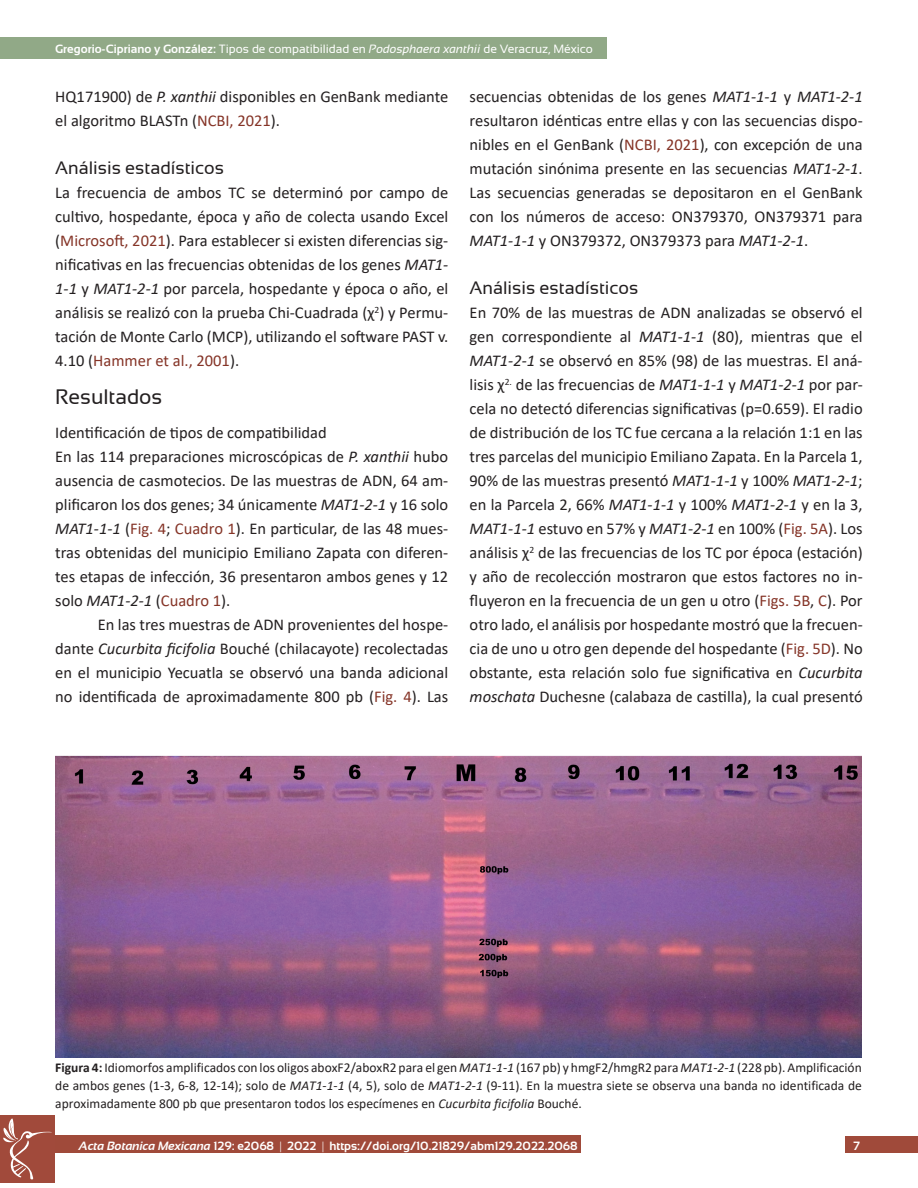
<style>
.page{position:relative;width:918px;height:1188px;background:#fff}
.page>*{position:absolute;margin:0;border:0;box-sizing:border-box;transform-origin:0 0}
.t1{font:21px "Sansation";color:#231f20}
.t2{font:18px "Sansation";color:#231f20}
.t3{font:16.5px/24px "Calibri";color:#231f20;text-align:justify}
.t4{font:13.5px/18px "Calibri";color:#231f20;text-align:justify}
.t5{font:700 12px "Sansation";color:#fff}
.t6{font:12px "Sansation";color:#fff}
.t7{font:italic 700 12px "Sansation";color:#fff}
.s1{font-weight:700}
.s2{font-style:italic}
.s3{color:#853427}
.s4{font-weight:300}
</style>
<div class="page">
<div style="left:846px;top:1136px;width:72px;height:17px;background:#a04a3a"></div>
<div style="left:0;top:38px;width:607px;height:21px;background:#91a987"></div>
<div style="left:0;top:1135px;width:580px;height:18px;background:#a04a3a"></div>
<div style="left:0;top:1115px;width:55px;height:67px;background:#a14a3b"></div>
<svg style="left:3px;top:1118px;width:49px;height:62px"></svg>
<img style="left:55px;top:755px;width:807px;height:302px">
<p class="t6" style="left:55px;top:42px;width:539px"><span class="s1">Gregorio-Cipriano y González:</span> Tipos de compatibilidad en <span class="s2">Podosphaera xanthii</span> de Veracruz, México</p>
<p class="t3" style="left:55px;top:84px;width:395px">HQ171900) de <span class="s2">P. xanthii</span> disponibles en GenBank mediante el algoritmo BLASTn (<span class="s3">NCBI, 2021</span>).</p>
<p class="t2" style="left:55px;top:158px;width:170px">Análisis estadísticos</p>
<p class="t3" style="left:55px;top:180px;width:395px">La frecuencia de ambos TC se determinó por campo de cultivo, hospedante, época y año de colecta usando Excel (<span class="s3">Microsoft, 2021</span>). Para establecer si existen diferencias sig&shy;nificativas en las frecuencias obtenidas de los genes <span class="s2">MAT1- 1-1</span> y <span class="s2">MAT1-2-1</span> por parcela, hospedante y época o año, el análisis se realizó con la prueba Chi-Cuadrada (χ<sup>2</sup>) y Permu&shy;tación de Monte Carlo (MCP), utilizando el software PAST v.<br>4.10 (<span class="s3">Hammer et al., 2001</span>).</p>
<p class="t1" style="left:55px;top:385px;width:109px">Resultados</p>
<p class="t3" style="left:55px;top:420px;width:395px;text-align:left">Identificación de tipos de compatibilidad<br>En las 114 preparaciones microscópicas de <span class="s2">P. xanthii</span> hubo ausencia de casmotecios. De las muestras de ADN, 64 am&shy;plificaron los dos genes; 34 únicamente <span class="s2">MAT1-2-1</span> y 16 solo <span class="s2">MAT1-1-1</span> (<span class="s3">Fig. 4</span>; <span class="s3">Cuadro 1</span>). En particular, de las 48 mues&shy;tras obtenidas del municipio Emiliano Zapata con diferen&shy;tes etapas de infección, 36 presentaron ambos genes y 12 solo <span class="s2">MAT1-2-1</span> (<span class="s3">Cuadro 1</span>).</p>
<p class="t3" style="left:55px;top:612px;width:395px;text-indent:43px">En las tres muestras de ADN provenientes del hospe&shy;dante <span class="s2">Cucurbita ficifolia</span> Bouché (chilacayote) recolectadas en el municipio Yecuatla se observó una banda adicional no identificada de aproximadamente 800 pb (<span class="s3">Fig. 4</span>). Las</p>
<p class="t3" style="left:470px;top:84px;width:395px">secuencias obtenidas de los genes <span class="s2">MAT1-1-1</span> y <span class="s2">MAT1-2-1 </span>resultaron idénticas entre ellas y con las secuencias dispo&shy;nibles en el GenBank (<span class="s3">NCBI, 2021</span>), con excepción de una mutación sinónima presente en las secuencias <span class="s2">MAT1-2-1</span>.<br>Las secuencias generadas se depositaron en el GenBank con los números de acceso: ON379370, ON379371 para <span class="s2">MAT1-1-1</span> y ON379372, ON379373 para <span class="s2">MAT1-2-1</span>.</p>
<p class="t2" style="left:470px;top:278px;width:170px">Análisis estadísticos</p>
<p class="t3" style="left:470px;top:300px;width:395px">En 70% de las muestras de ADN analizadas se observó el gen correspondiente al <span class="s2">MAT1-1-1</span> (80), mientras que el <span class="s2">MAT1-2-1</span> se observó en 85% (98) de las muestras. El aná&shy;lisis χ<sup>2.</sup> de las frecuencias de <span class="s2">MAT1-1-1</span> y <span class="s2">MAT1-2-1</span> por par&shy;cela no detectó diferencias significativas (p=0.659). El radio de distribución de los TC fue cercana a la relación 1:1 en las tres parcelas del municipio Emiliano Zapata. En la Parcela 1, 90% de las muestras presentó <span class="s2">MAT1-1-1</span> y 100% <span class="s2">MAT1-2-1</span>; en la Parcela 2, 66% <span class="s2">MAT1-1-1</span> y 100% <span class="s2">MAT1-2-1</span> y en la 3, <span class="s2">MAT1-1-1</span> estuvo en 57% y <span class="s2">MAT1-2-1</span> en 100% (<span class="s3">Fig. 5A</span>). Los análisis χ<sup>2</sup> de las frecuencias de los TC por época (estación) y año de recolección mostraron que estos factores no in&shy;fluyeron en la frecuencia de un gen u otro (<span class="s3">Figs. 5B</span>, <span class="s3">C</span>). Por otro lado, el análisis por hospedante mostró que la frecuen&shy;cia de uno u otro gen depende del hospedante (<span class="s3">Fig. 5D</span>). No obstante, esta relación solo fue significativa en <span class="s2">Cucurbita moschata</span> Duchesne (calabaza de castilla), la cual presentó</p>
<p class="t4" style="left:55px;top:1058px;width:808px"><span class="s1">Figura 4:</span> Idiomorfos amplificados con los oligos aboxF2/aboxR2 para el gen <span class="s2">MAT1-1-1</span> (167 pb) y hmgF2/hmgR2 para <span class="s2">MAT1-2-1</span> (228 pb). Amplificación de ambos genes (1-3, 6-8, 12-14); solo de <span class="s2">MAT1-1-1</span> (4, 5), solo de <span class="s2">MAT1-2-1</span> (9-11). En la muestra siete se observa una banda no identificada de aproximadamente 800 pb que presentaron todos los especímenes en <span class="s2">Cucurbita ficifolia</span> Bouché.</p>
<p class="t5" style="left:193px;top:1134px;width:351px">128: e1924 <span class="s4">|</span> 2021 <span class="s4">|</span> https://doi.org/10.21829/abm128.2021.1924</p>
<p class="t5" style="left:58px;top:1138px;width:484px"><sup>Acta</sup> <sup>Botanica</sup> <sup>Mexicana</sup> 128: e1829 <span class="s4">|</span> 2021 <span class="s4">|</span> https://doi.org/10.21829/abm128.2021 1829</p>
<p class="t7" style="left:56px;top:1138px;width:134px">Acta Botanic Mexicana</p>
<p class="t5" style="left:79px;top:1139px;width:500px"><span class="s2">Acta Botanica Mexicana</span> 129: e2068 <span class="s4">|</span> 2022 <span class="s4">|</span> https://doi.org/10.21829/abm129.2022.2068</p>
<p class="t5" style="left:853px;top:1139px;width:8px">7</p>
</div>
